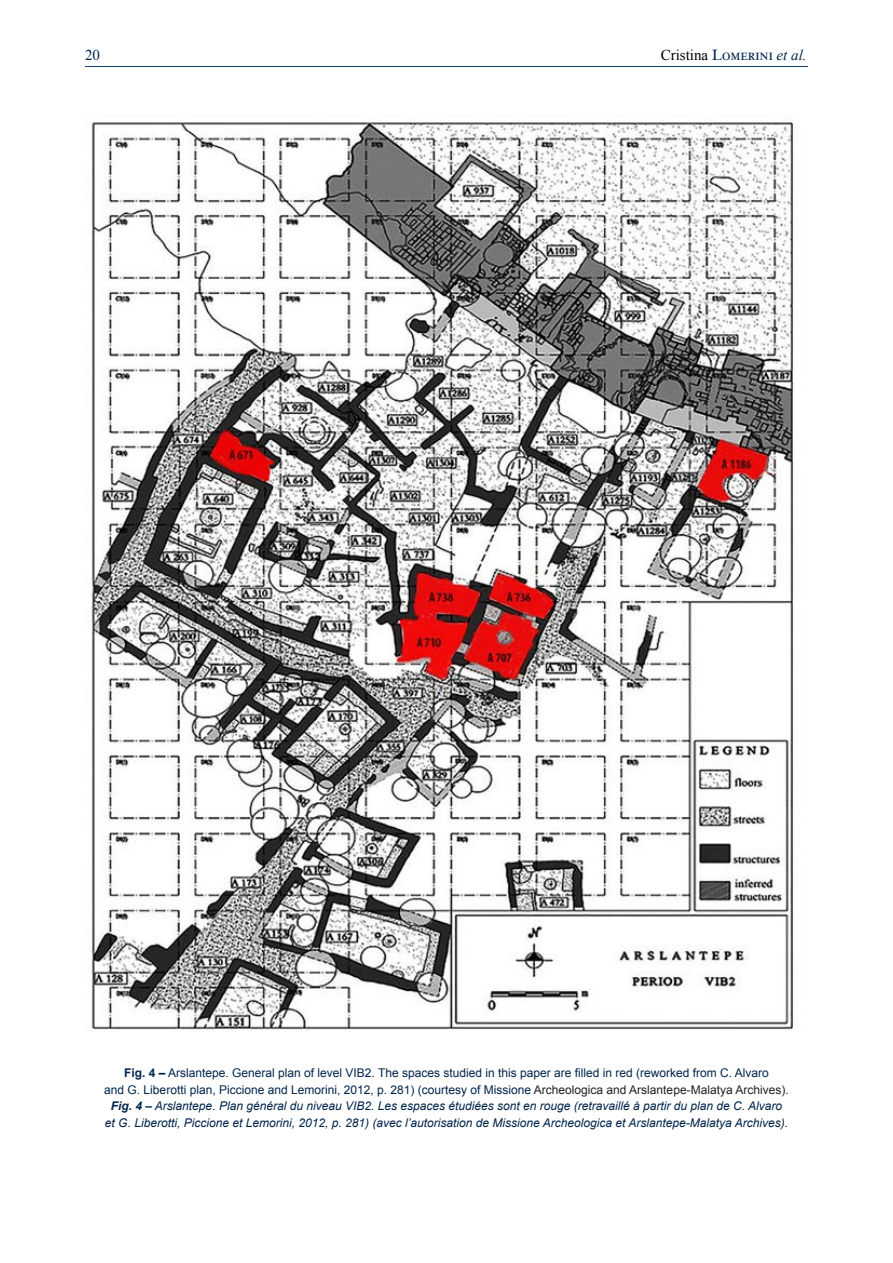
<style>
.page{position:relative;width:893px;height:1263px;background:#fff}
.page>*{position:absolute;margin:0;border:0;box-sizing:border-box;transform-origin:0 0}
.t1{font:15px "Times New Roman";color:#000}
.t2{font:15px "Times New Roman";color:#00254b}
.t3{font:italic 12px/16.5px "Arial";color:#00254b;text-align:center}
.s1{font-family:"Times Ten Roman SC";color:#00254b}
.s2{font-style:italic;color:#00254b}
.s3{font-weight:700;font-style:normal}
.s4{font-style:normal}
.s5{font-style:normal;color:#212121}
.s6{font-weight:700}
.s7{color:#212121}
</style>
<div class="page">
<hr style="left:85px;top:66px;width:723px;height:1px;background:#00254b">
<img style="left:91px;top:119px;width:703px;height:912px">
<p class="t2" style="left:85px;top:45px;width:16px">20</p>
<p class="t1" style="left:661px;top:45px;width:147px">Cristina <span class="s1">Lomerini</span> <span class="s2">et al.</span></p>
<p class="t3" style="left:104px;top:1065px;width:686px"><span class="s3">Fig. 4 –</span> <span class="s4">Arslantepe. General plan of level VIB2. The spaces studied in this paper are filled in red (reworked from C. Alvaro<br>and G. Liberotti plan, Piccione and Lemorini, 2012, p. 281) (courtesy of Missione</span> <span class="s5">Archeologica and Arslantepe-Malatya Archives).<br></span><span class="s6">Fig. 4 –</span> Arslantepe. Plan général du niveau VIB2. Les espaces étudiées sont en rouge (retravaillé à partir du plan de C. Alvaro et G. Liberotti, Piccione et Lemorini, 2012, p. 281) (avec l’autorisation de Missione Archeologica et Arslantepe-Malatya Archives<span class="s7">).</span></p>
</div>
